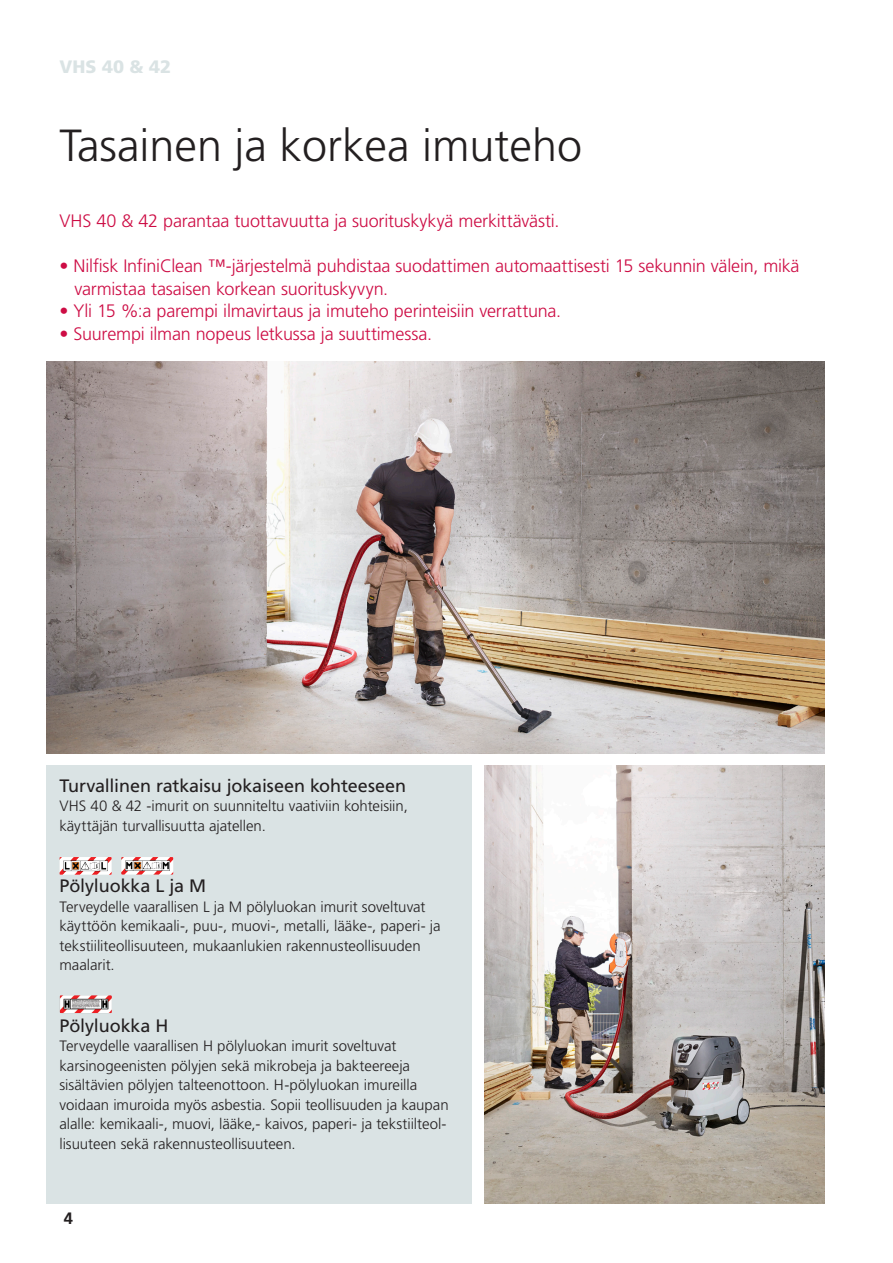
<style>
.page{position:relative;width:893px;height:1263px;background:#fff}
.page>*{position:absolute;margin:0;border:0;box-sizing:border-box;transform-origin:0 0}
.t1{font:300 45px "Frutiger LT Std";color:#231f20}
.t2{font:300 18px "Frutiger LT Std";letter-spacing:-.01em;color:#cd0c44}
.t3{font:18px "Frutiger LT Std";letter-spacing:-.01em;color:#231f20}
.t4{font:900 18px "Frutiger LT Std";color:#dae3e4}
.t5{font:700 16.5px "Frutiger LT Std";color:#231f20}
.t6{font:300 15px/19.5px "Frutiger LT Std";letter-spacing:-.005em;color:#231f20}
</style>
<div class="page">
<img style="left:485px;top:765px;width:340px;height:438px">
<hr style="left:892px;top:0;width:1px;height:1263px;background:#dae3e4">
<div style="left:47px;top:765px;width:425px;height:438px;background:#dae3e4"></div>
<img style="left:60px;top:857px;width:52px;height:18px">
<img style="left:121px;top:857px;width:52px;height:18px">
<img style="left:60px;top:995px;width:52px;height:18px">
<img style="left:47px;top:361px;width:778px;height:392px">
<p class="t4" style="left:60px;top:56px;width:113px">VHS 40 &amp; 42</p>
<p class="t1" style="left:60px;top:120px;width:524px">Tasainen ja korkea imuteho</p>
<p class="t2" style="left:60px;top:211px;width:501px">VHS 40 &amp; 42 parantaa tuottavuutta ja suorituskykyä merkittävästi.</p>
<p class="t2" style="left:60px;top:256px;width:741px">• Nilfisk InfiniClean ™-järjestelmä puhdistaa suodattimen automaattisesti 15 sekunnin välein, mikä</p>
<p class="t2" style="left:74px;top:278px;width:315px">varmistaa tasaisen korkean suorituskyvyn.</p>
<p class="t2" style="left:60px;top:301px;width:503px">• Yli 15 %:a parempi ilmavirtaus ja imuteho perinteisiin verrattuna.</p>
<p class="t2" style="left:60px;top:323px;width:374px">• Suurempi ilman nopeus letkussa ja suuttimessa.</p>
<p class="t3" style="left:60px;top:775px;width:348px">Turvallinen ratkaisu jokaiseen kohteeseen</p>
<p class="t6" style="left:60px;top:796px;width:350px">VHS 40 &amp; 42 -imurit on suunniteltu vaativiin kohteisiin,</p>
<p class="t6" style="left:60px;top:816px;width:208px">käyttäjän turvallisuutta ajatellen.</p>
<p class="t3" style="left:60px;top:875px;width:148px">Pölyluokka L ja M</p>
<p class="t6" style="left:60px;top:897px;width:383px">Terveydelle vaarallisen L ja M pölyluokan imurit soveltuvat käyttöön kemikaali-, puu-, muovi-, metalli, lääke-, paperi- ja tekstiiliteollisuuteen, mukaanlukien rakennusteollisuuden maalarit.</p>
<p class="t3" style="left:60px;top:1015px;width:110px">Pölyluokka H</p>
<p class="t6" style="left:60px;top:1036px;width:391px">Terveydelle vaarallisen H pölyluokan imurit soveltuvat karsinogeenisten pölyjen sekä mikrobeja ja bakteereeja sisältävien pölyjen talteenottoon. H-pölyluokan imureilla voidaan imuroida myös asbestia. Sopii teollisuuden ja kaupan alalle: kemikaali-, muovi, lääke,- kaivos, paperi- ja tekstiilteol&shy;lisuuteen sekä rakennusteollisuuteen.</p>
<p class="t5" style="left:64px;top:1209px;width:11px">4</p>
</div>
